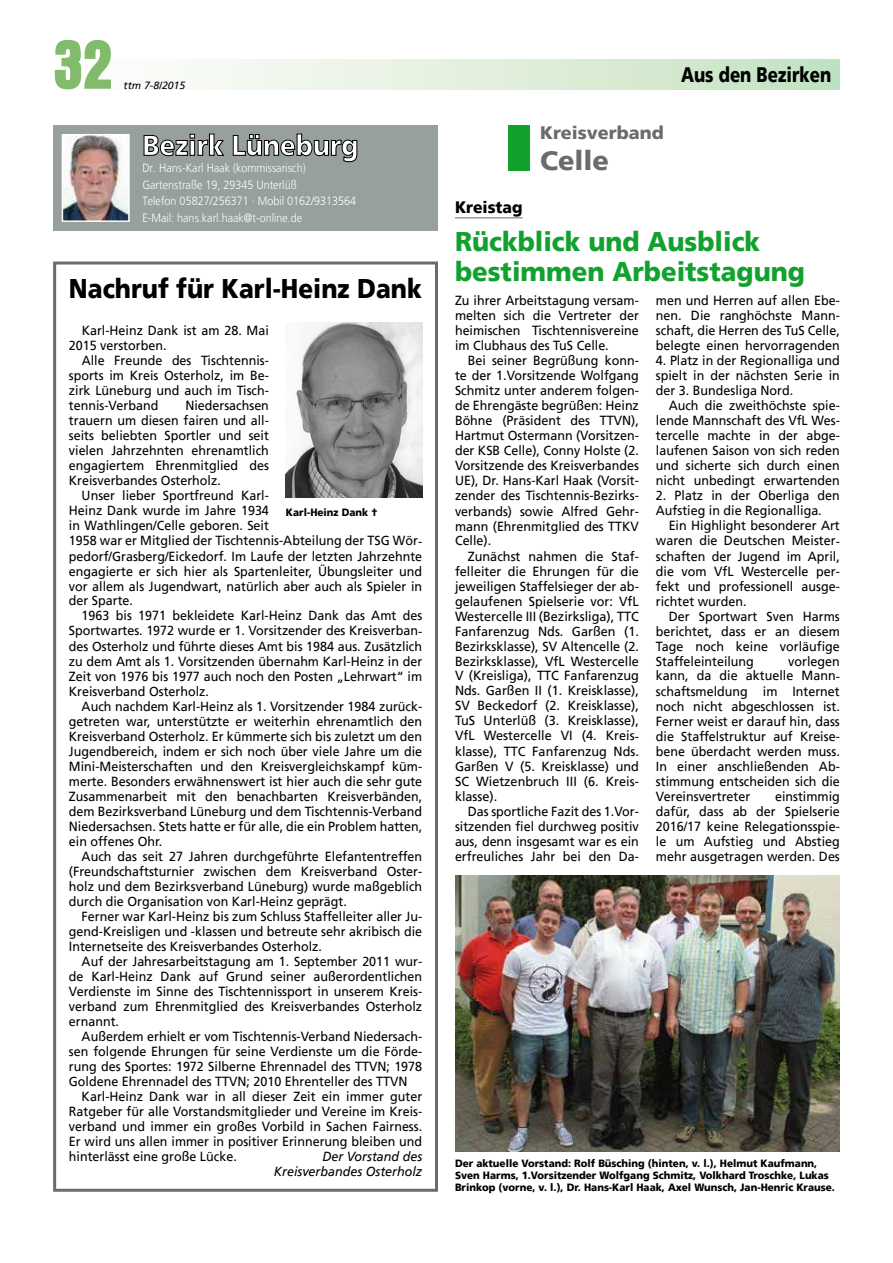
<style>
.page{position:relative;width:893px;height:1263px;background:#fff}
.page>*{position:absolute;margin:0;border:0;box-sizing:border-box;transform-origin:0 0}
.t1{font:700 condensed 72px "Aurora BT";color:#80bc6c}
.t2{font:900 28.5px "Frutiger";color:#fff;scale:.9 1}
.t3{font:900 27px/30px "Frutiger";color:#12a12e;scale:.95 1}
.t4{font:900 27px "Frutiger";color:#000;scale:.9 1}
.t5{font:900 27px "Frutiger";color:#686c6c}
.t6{font:900 21px "Frutiger";color:#000;scale:.8 1}
.t7{font:900 18px "Frutiger";color:#686c6c}
.t8{font:900 16.5px "Frutiger";color:#000;scale:.95 1}
.t9{font:13.2px/15px "Frutiger";color:#000;text-align:justify;scale:.95 1}
.t10{font:13.2px/15px "Frutiger";color:#000;text-align:justify;scale:.96 1}
.t11{font:italic 13.2px/15px "Frutiger";color:#000;text-align:right;scale:.95 1}
.t12{font:300 12px/16.6px "Frutiger";color:#fff;scale:.9 1}
.t13{font:900 10.5px/12px "Frutiger";color:#000;scale:.95 1}
.t14{font:italic 10.5px "Frutiger";color:#000}
</style>
<div class="page">
<div style="left:53px;top:60px;width:787px;height:29px;background:linear-gradient(to right,#fff,#c4e2c0)"></div>
<div style="left:53px;top:125px;width:385px;height:105px;background:#97a09b"></div>
<svg style="left:144px;top:134px;width:80px;height:22px"></svg>
<svg style="left:233px;top:134px;width:124px;height:28px"></svg>
<img style="left:65px;top:137px;width:62px;height:82px">
<div style="left:62px;top:134px;width:68px;height:88px;border:2px solid #fff"></div>
<hr style="left:455px;top:217px;width:68px;height:2px;background:#97a09b">
<img style="left:455px;top:875px;width:385px;height:276px">
<div style="left:508px;top:125px;width:21px;height:45px;background:#12a12e"></div>
<div style="left:53px;top:261px;width:385px;height:931px;border:3px solid #686c6c"></div>
<img style="left:286px;top:322px;width:136px;height:175px">
<h1 class="t1" style="left:53px;top:23px;width:60px">32</h1>
<p class="t14" style="left:124px;top:79px;width:63px">ttm 7-8/2015</p>
<h2 class="t2" style="left:142px;top:128px;width:241px">Bezirk Lüneburg</h2>
<p class="t12" style="left:142px;top:160px;width:239px">Dr. Hans-Karl Haak (kommissarisch)<br>Gartenstraße 19, 29345 Unterlüß<br>Telefon 05827/256371 · Mobil 0162/9313564<br>E-Mail: hans.karl.haak@t-online.de</p>
<h3 class="t4" style="left:69px;top:272px;width:394px">Nachruf für Karl-Heinz Dank</h3>
<p class="t9" style="left:69px;top:323px;width:212px;text-indent:13px">Karl-Heinz Dank ist am 28. Mai<br>2015 verstorben.</p>
<p class="t9" style="left:69px;top:353px;width:212px;text-indent:13px">Alle Freunde des Tischtennis&shy;sports im Kreis Osterholz, im Be&shy;zirk Lüneburg und auch im Tisch&shy;tennis-Verband</p>
<p class="t9" style="left:69px;top:398px;width:212px;text-indent:116px">Niedersachsen trauern um diesen fairen und all&shy;seits beliebten Sportler und seit vielen Jahrzehnten ehrenamtlich engagiertem Ehrenmitglied des Kreisverbandes Osterholz.</p>
<p class="t9" style="left:69px;top:488px;width:373px;text-align:left;text-indent:13px">Unser lieber Sportfreund Karl-<br>Heinz Dank wurde im Jahre 1934<br>in Wathlingen/Celle geboren. Seit<br>1958 war er Mitglied der Tischtennis-Abteilung der TSG Wör&shy;pedorf/Grasberg/Eickedorf. Im Laufe der letzten Jahrzehnte engagierte er sich hier als Spartenleiter, Übungsleiter und vor allem als Jugendwart, natürlich aber auch als Spieler in der Sparte.</p>
<p class="t9" style="left:69px;top:608px;width:373px;text-indent:13px">1963 bis 1971 bekleidete Karl-Heinz Dank das Amt des Sportwartes. 1972 wurde er 1. Vorsitzender des Kreisverban&shy;des Osterholz und führte dieses Amt bis 1984 aus. Zusätzlich zu dem Amt als 1. Vorsitzenden übernahm Karl-Heinz in der Zeit von 1976 bis 1977 auch noch den Posten „Lehrwart“ im Kreisverband Osterholz.</p>
<p class="t9" style="left:69px;top:698px;width:373px;text-indent:13px">Auch nachdem Karl-Heinz als 1. Vorsitzender 1984 zurück&shy;getreten war, unterstützte er weiterhin ehrenamtlich den Kreisverband Osterholz. Er kümmerte sich bis zuletzt um den Jugendbereich, indem er sich noch über viele Jahre um die Mini-Meisterschaften und den Kreisvergleichskampf küm&shy;merte. Besonders erwähnenswert ist hier auch die sehr gute Zusammenarbeit mit den benachbarten Kreisverbänden, dem Bezirksverband Lüneburg und dem Tischtennis-Verband Niedersachsen. Stets hatte er für alle, die ein Problem hatten, ein offenes Ohr.</p>
<p class="t9" style="left:69px;top:848px;width:373px;text-indent:13px">Auch das seit 27 Jahren durchgeführte Elefantentreffen (Freundschaftsturnier zwischen dem Kreisverband Oster&shy;holz und dem Bezirksverband Lüneburg) wurde maßgeblich durch die Organisation von Karl-Heinz geprägt.</p>
<p class="t9" style="left:69px;top:908px;width:373px;text-indent:13px">Ferner war Karl-Heinz bis zum Schluss Staffelleiter aller Ju&shy;gend-Kreisligen und -klassen und betreute sehr akribisch die Internetseite des Kreisverbandes Osterholz.</p>
<p class="t9" style="left:69px;top:953px;width:373px;text-indent:13px">Auf der Jahresarbeitstagung am 1. September 2011 wur&shy;de Karl-Heinz Dank auf Grund seiner außerordentlichen Verdienste im Sinne des Tischtennissport in unserem Kreis&shy;verband zum Ehrenmitglied des Kreisverbandes Osterholz ernannt.</p>
<p class="t9" style="left:69px;top:1028px;width:373px;text-indent:13px">Außerdem erhielt er vom Tischtennis-Verband Niedersach&shy;sen folgende Ehrungen für seine Verdienste um die Förde&shy;rung des Sportes: 1972 Silberne Ehrennadel des TTVN; 1978<br>Goldene Ehrennadel des TTVN; 2010 Ehrenteller des TTVN</p>
<p class="t9" style="left:69px;top:1088px;width:373px;text-indent:13px">Karl-Heinz Dank war in all dieser Zeit ein immer guter Ratgeber für alle Vorstandsmitglieder und Vereine im Kreis&shy;verband und immer ein großes Vorbild in Sachen Fairness.<br>Er wird uns allen immer in positiver Erinnerung bleiben und hinterlässt eine große Lücke.</p>
<p class="t13" style="left:286px;top:506px;width:98px">Karl-Heinz Dank †</p>
<p class="t11" style="left:274px;top:1148px;width:158px">Der Vorstand des<br>Kreisverbandes Osterholz</p>
<h3 class="t7" style="left:540px;top:122px;width:125px">Kreisverband</h3>
<h3 class="t5" style="left:540px;top:145px;width:71px">Celle</h3>
<h3 class="t6" style="left:681px;top:62px;width:189px">Aus den Bezirken</h3>
<p class="t8" style="left:455px;top:197px;width:73px">Kreistag</p>
<h3 class="t3" style="left:455px;top:227px;width:370px">Rückblick und Ausblick bestimmen Arbeitstagung</h3>
<p class="t9" style="left:455px;top:293px;width:195px">Zu ihrer Arbeitstagung versam&shy;melten sich die Vertreter der heimischen Tischtennisvereine im Clubhaus des TuS Celle.</p>
<p class="t9" style="left:455px;top:353px;width:195px;text-indent:13px">Bei seiner Begrüßung konn&shy;te der 1.Vorsitzende Wolfgang Schmitz unter anderem folgen&shy;de Ehrengäste begrüßen: Heinz Böhne (Präsident des TTVN), Hartmut Ostermann (Vorsitzen&shy;der KSB Celle), Conny Holste (2.<br>Vorsitzende des Kreisverbandes UE), Dr. Hans-Karl Haak (Vorsit&shy;zender des Tischtennis-Bezirks&shy;verbands) sowie Alfred Gehr&shy;mann (Ehrenmitglied des TTKV Celle).</p>
<p class="t10" style="left:455px;top:548px;width:193px;text-indent:13px">Zunächst nahmen die Staf&shy;felleiter die Ehrungen für die jeweiligen Staffelsieger der ab&shy;gelaufenen Spielserie vor: VfL Westercelle III (Bezirksliga), TTC Fanfarenzug Nds. Garßen (1.<br>Bezirksklasse), SV Altencelle (2.<br>Bezirksklasse), VfL Westercelle V (Kreisliga), TTC Fanfarenzug Nds. Garßen II (1. Kreisklasse), SV Beckedorf (2. Kreisklasse), TuS Unterlüß (3. Kreisklasse), VfL Westercelle VI (4. Kreis&shy;klasse), TTC Fanfarenzug Nds.<br>Garßen V (5. Kreisklasse) und SC Wietzenbruch III (6. Kreis&shy;klasse).</p>
<p class="t9" style="left:455px;top:803px;width:195px;text-indent:13px">Das sportliche Fazit des 1.Vor&shy;sitzenden fiel durchweg positiv aus, denn insgesamt war es ein erfreuliches Jahr bei den Da-</p>
<p class="t9" style="left:656px;top:293px;width:195px">men und Herren auf allen Ebe&shy;nen. Die ranghöchste Mann&shy;schaft, die Herren des TuS Celle, belegte einen hervorragenden</p>
<p class="t9" style="left:656px;top:353px;width:195px">4. Platz in der Regionalliga und spielt in der nächsten Serie in der 3. Bundesliga Nord.</p>
<p class="t9" style="left:656px;top:398px;width:195px;text-indent:13px">Auch die zweithöchste spie&shy;lende Mannschaft des VfL Wes&shy;tercelle machte in der abge&shy;laufenen Saison von sich reden und sicherte sich durch einen nicht unbedingt erwartenden</p>
<p class="t9" style="left:656px;top:488px;width:195px">2. Platz in der Oberliga den<br>Aufstieg in die Regionalliga.</p>
<p class="t9" style="left:656px;top:518px;width:195px;text-indent:13px">Ein Highlight besonderer Art waren die Deutschen Meister&shy;schaften der Jugend im April, die vom VfL Westercelle per&shy;fekt und professionell ausge&shy;richtet wurden.</p>
<p class="t9" style="left:656px;top:608px;width:195px;text-indent:13px">Der Sportwart Sven Harms berichtet, dass er an diesem Tage noch keine vorläufige Staffeleinteilung</p>
<p class="t9" style="left:656px;top:653px;width:195px;text-indent:132px">vorlegen kann, da die aktuelle Mann&shy;schaftsmeldung im Internet noch nicht abgeschlossen ist.<br>Ferner weist er darauf hin, dass die Staffelstruktur auf Kreise&shy;bene überdacht werden muss.<br>In einer anschließenden Ab&shy;stimmung entscheiden sich die Vereinsvertreter</p>
<p class="t9" style="left:656px;top:788px;width:195px;text-indent:119px">einstimmig dafür, dass ab der Spielserie 2016/17 keine Relegationsspie&shy;le um Aufstieg und Abstieg mehr ausgetragen werden. Des</p>
<p class="t13" style="left:455px;top:1157px;width:401px">Der aktuelle Vorstand: Rolf Büsching (hinten, v. l.), Helmut Kaufmann,<br>Sven Harms, 1.Vorsitzender Wolfgang Schmitz, Volkhard Troschke, Lukas<br>Brinkop (vorne, v. l.), Dr. Hans-Karl Haak, Axel Wunsch, Jan-Henric Krause.</p>
</div>
